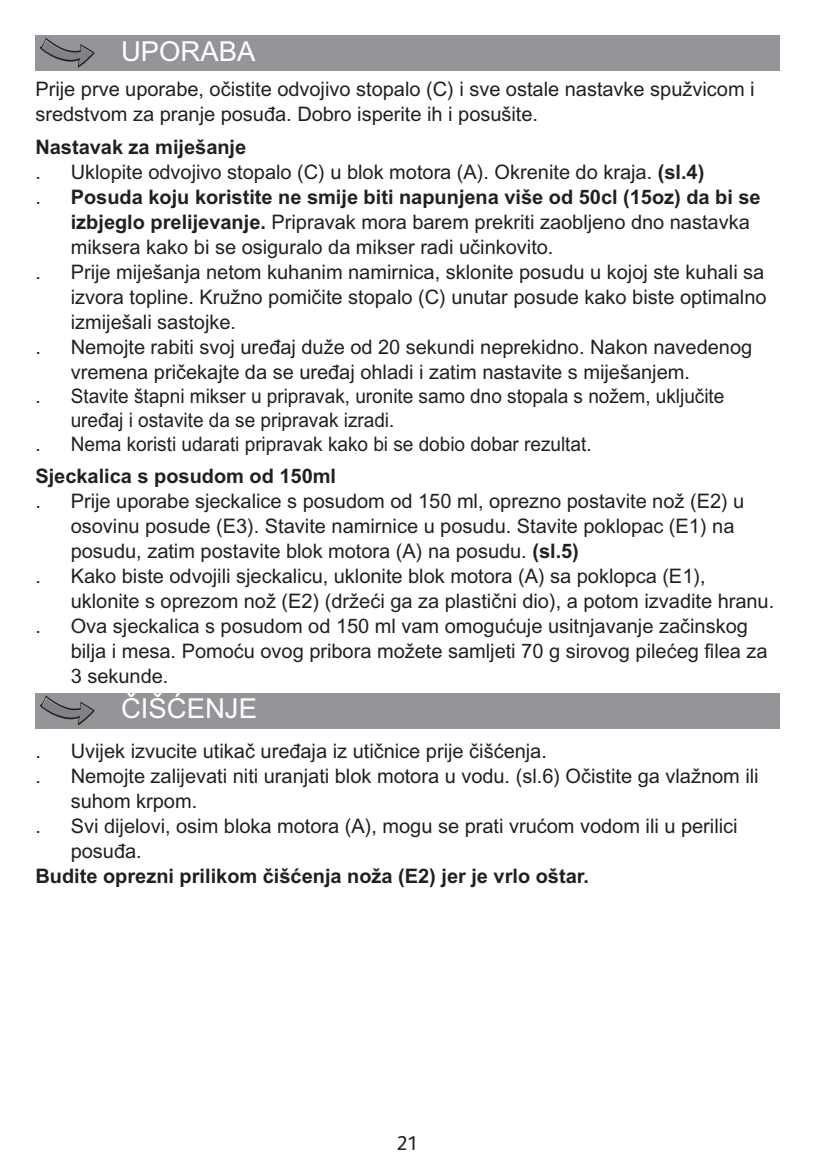
<style>
.page{position:relative;width:815px;height:1170px;background:#fff}
.page>*{position:absolute;margin:0;border:0;box-sizing:border-box;transform-origin:0 0}
.t1{font:27.5px "Arial CE";color:#fff}
.t2{font:20px/25px "Arial CE";color:#231f20}
.t3{font:20px/24px "Arial CE";color:#231f20;scale:.95 1}
.t4{font:700 20px "Arial CE";color:#231f20}
.t5{font:20px "FS Albert";color:#231f20}
.s1{font-weight:700}
</style>
<div class="page">
<div style="left:35px;top:35px;width:745px;height:36px;background:#939598"></div>
<svg style="left:40px;top:38px;width:54px;height:30px"></svg>
<div style="left:35px;top:693px;width:745px;height:35px;background:#939598"></div>
<svg style="left:40px;top:695px;width:54px;height:31px"></svg>
<h1 class="t1" style="left:121px;top:41px;width:136px">UPORABA</h1>
<p class="t2" style="left:35px;top:79px;width:721px">Prije prve uporabe, očistite odvojivo stopalo (C) i sve ostale nastavke spužvicom i sredstvom za pranje posuđa. Dobro isperite ih i posušite.</p>
<p class="t4" style="left:35px;top:139px;width:212px">Nastavak za miješanje</p>
<p class="t2" style="left:35px;top:161px;width:7px">.</p>
<p class="t2" style="left:71px;top:161px;width:635px">Uklopite odvojivo stopalo (C) u blok motora (A). Okrenite do kraja. <span class="s1">(sl.4)</span></p>
<p class="t2" style="left:35px;top:186px;width:7px">.</p>
<p class="t2" style="left:35px;top:261px;width:7px">.</p>
<p class="t2" style="left:35px;top:336px;width:7px">.</p>
<p class="t3" style="left:35px;top:385px;width:7px">.</p>
<p class="t2" style="left:71px;top:186px;width:691px"><span class="s1">Posuda koju koristite ne smije biti napunjena više od 50cl (15oz) da bi se izbjeglo prelijevanje.</span> Pripravak mora barem prekriti zaobljeno dno nastavka miksera kako bi se osiguralo da mikser radi učinkovito.</p>
<p class="t2" style="left:71px;top:261px;width:697px;text-align:justify">Prije miješanja netom kuhanim namirnica, sklonite posudu u kojoj ste kuhali sa izvora topline. Kružno pomičite stopalo (C) unutar posude kako biste optimalno izmiješali sastojke.</p>
<p class="t2" style="left:71px;top:336px;width:683px">Nemojte rabiti svoj uređaj duže od 20 sekundi neprekidno. Nakon navedenog vremena pričekajte da se uređaj ohladi i zatim nastavite s miješanjem.</p>
<p class="t3" style="left:71px;top:385px;width:690px">Stavite štapni mikser u pripravak, uronite samo dno stopala s nožem, uključite uređaj i ostavite da se pripravak izradi.</p>
<p class="t3" style="left:71px;top:433px;width:550px">Nema koristi udarati pripravak kako bi se dobio dobar rezultat.</p>
<p class="t4" style="left:35px;top:468px;width:302px">Sjeckalica s posudom od 150ml</p>
<p class="t2" style="left:35px;top:490px;width:7px">.</p>
<p class="t3" style="left:35px;top:433px;width:7px">.</p>
<p class="t2" style="left:71px;top:490px;width:675px">Prije uporabe sjeckalice s posudom od 150 ml, oprezno postavite nož (E2) u osovinu posude (E3). Stavite namirnice u posudu. Stavite poklopac (E1) na posudu, zatim postavite blok motora (A) na posudu. <span class="s1">(sl.5)</span></p>
<p class="t2" style="left:35px;top:565px;width:7px">.</p>
<p class="t2" style="left:35px;top:615px;width:7px">.</p>
<p class="t2" style="left:35px;top:740px;width:7px">.</p>
<p class="t2" style="left:35px;top:765px;width:7px">.</p>
<p class="t2" style="left:71px;top:565px;width:705px">Kako biste odvojili sjeckalicu, uklonite blok motora (A) sa poklopca (E1), uklonite s oprezom nož (E2) (držeći ga za plastični dio), a potom izvadite hranu.</p>
<p class="t2" style="left:71px;top:615px;width:698px">Ova sjeckalica s posudom od 150 ml vam omogućuje usitnjavanje začinskog bilja i mesa. Pomoću ovog pribora možete samljeti 70 g sirovog pilećeg filea za<br>3 sekunde.</p>
<h1 class="t1" style="left:121px;top:698px;width:137px">ČIŠĆENJE</h1>
<p class="t2" style="left:71px;top:740px;width:478px">Uvijek izvucite utikač uređaja iz utičnice prije čišćenja.</p>
<p class="t2" style="left:71px;top:765px;width:689px">Nemojte zalijevati niti uranjati blok motora u vodu. (sl.6) Očistite ga vlažnom ili suhom krpom.</p>
<p class="t2" style="left:71px;top:815px;width:668px">Svi dijelovi, osim bloka motora (A), mogu se prati vrućom vodom ili u perilici posuđa.</p>
<p class="t4" style="left:35px;top:868px;width:555px">Budite oprezni prilikom čišćenja noža (E2) jer je vrlo oštar.</p>
<p class="t2" style="left:35px;top:815px;width:7px">.</p>
<p class="t5" style="left:396px;top:1135px;width:23px">21</p>
</div>
